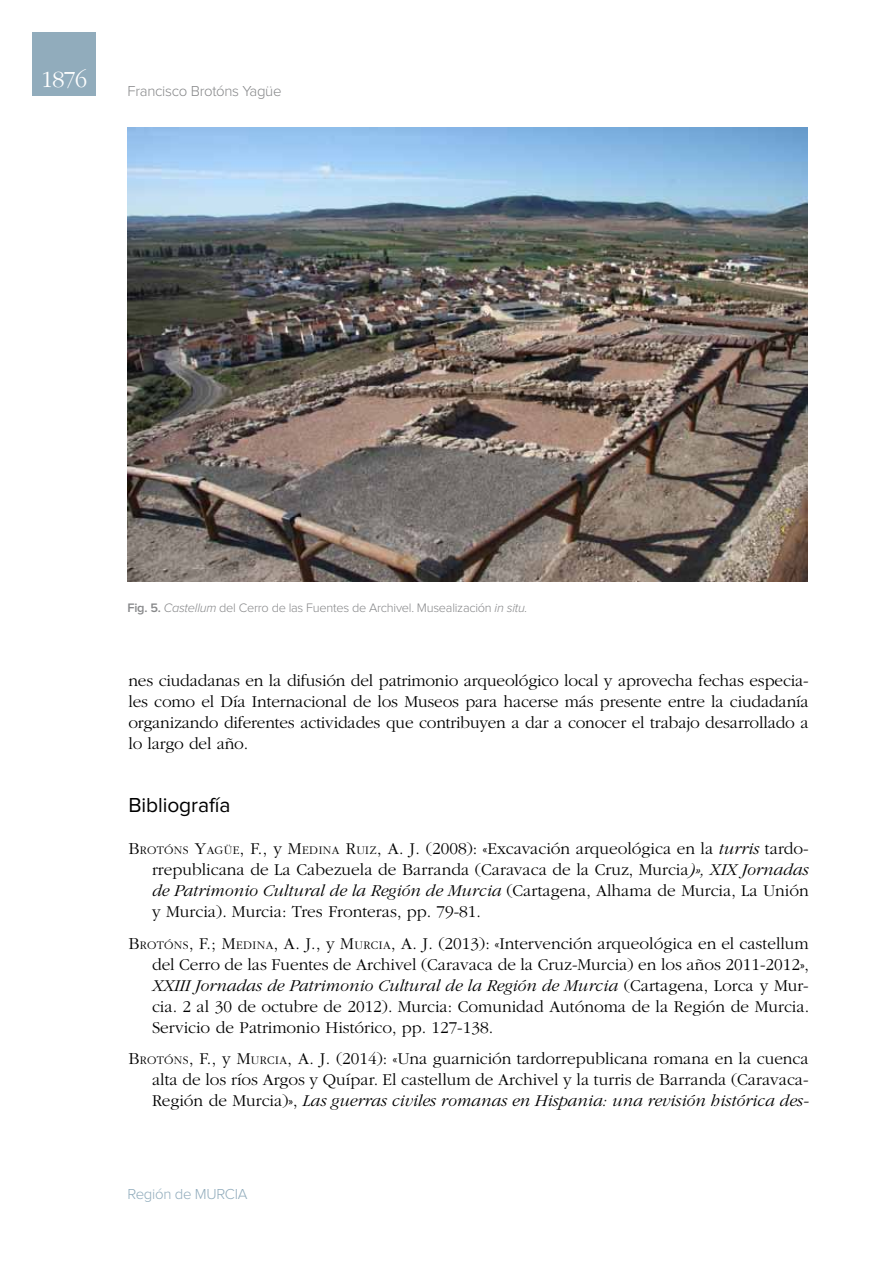
<style>
.page{position:relative;width:893px;height:1263px;background:#fff}
.page>*{position:absolute;margin:0;border:0;box-sizing:border-box;transform-origin:0 0}
.t1{font:300 24px "ITC Garamond Std";color:#fff}
.t2{font:21px "Proxima Nova";letter-spacing:-.005em;color:#000}
.t3{font:300 17.25px/21px "ITC Garamond Std";color:#000;text-align:justify}
.t4{font:300 15px "Proxima Nova";letter-spacing:-.02em;color:#87888a}
.t5{font:300 15px "Proxima Nova";letter-spacing:-.02em;color:#91acbc}
.t6{font:300 12.75px "Proxima Nova";letter-spacing:-.02em;color:#87888a}
.s1{font-weight:600}
.s2{font-style:italic}
.s3{font-style:inherit}
.s4{font-size:12.15px}
</style>
<div class="page">
<div style="left:32px;top:32px;width:64px;height:64px;background:#91acbc"></div>
<img style="left:128px;top:128px;width:680px;height:453px">
<h1 class="t1" style="left:41px;top:67px;width:47px">1876</h1>
<p class="t4" style="left:128px;top:84px;width:156px">Francisco Brotóns Yagüe</p>
<p class="t6" style="left:128px;top:601px;width:401px"><span class="s1">Fig. 5.</span> <span class="s2">Castellum</span> del Cerro de las Fuentes de Archivel. Musealización <span class="s2">in situ.</span></p>
<p class="t3" style="left:128px;top:671px;width:682px">nes ciudadanas en la difusión del patrimonio arqueológico local y aprovecha fechas especia&shy;les como el Día Internacional de los Museos para hacerse más presente entre la ciudadanía organizando diferentes actividades que contribuyen a dar a conocer el trabajo desarrollado a lo largo del año.</p>
<p class="t2" style="left:128px;top:796px;width:104px">Bibliografía</p>
<p class="t3" style="left:152px;top:839px;width:658px;text-indent:-24px"><span class="s3">B</span><span class="s4">ROTÓNS</span> <span class="s3">Y</span><span class="s4">AG ÜE</span><span class="s3">, F.,</span> y <span class="s3">M</span><span class="s4">EDINA</span> <span class="s3">R</span><span class="s4">UIZ</span><span class="s3">, A. J.</span> (2008): «Excavación arqueológica en la <span class="s2">turris</span> tardo&shy;rrepublicana de La Cabezuela de Barranda (Caravaca de la Cruz, Murcia<span class="s2">)», XIX Jornadas de Patrimonio Cultural de la Región de Murcia</span> (Cartagena, Alhama de Murcia, La Unión y Murcia). Murcia: Tres Fronteras, pp. 79-81.</p>
<p class="t3" style="left:152px;top:933px;width:659px;text-indent:-24px"><span class="s3">B</span><span class="s4">ROTÓNS</span><span class="s3">, F.; M</span><span class="s4">EDINA</span><span class="s3">, A. J.,</span> y <span class="s3">M</span><span class="s4">URCIA</span><span class="s3">, A. J.</span> (2013): «Intervención arqueológica en el castellum del Cerro de las Fuentes de Archivel (Caravaca de la Cruz-Murcia) en los años 2011-2012», <span class="s2">XXIII Jornadas de Patrimonio Cultural de la Región de Murcia</span> (Cartagena, Lorca y Mur&shy;cia. 2 al 30 de octubre de 2012). Murcia: Comunidad Autónoma de la Región de Murcia.<br>Servicio de Patrimonio Histórico, pp. 127-138.</p>
<p class="t3" style="left:152px;top:1049px;width:658px;text-indent:-24px"><span class="s3">B</span><span class="s4">ROTÓNS</span><span class="s3">, F.,</span> y <span class="s3">M</span><span class="s4">URCIA</span><span class="s3">, A. J.</span> (2014): «Una guarnición tardorrepublicana romana en la cuenca alta de los ríos Argos y Quípar. El castellum de Archivel y la turris de Barranda (Caravaca-Región de Murcia)», <span class="s2">Las guerras civiles romanas en Hispania: una revisión histórica des-</span></p>
<p class="t5" style="left:128px;top:1187px;width:116px">Región de MURCIA</p>
</div>
